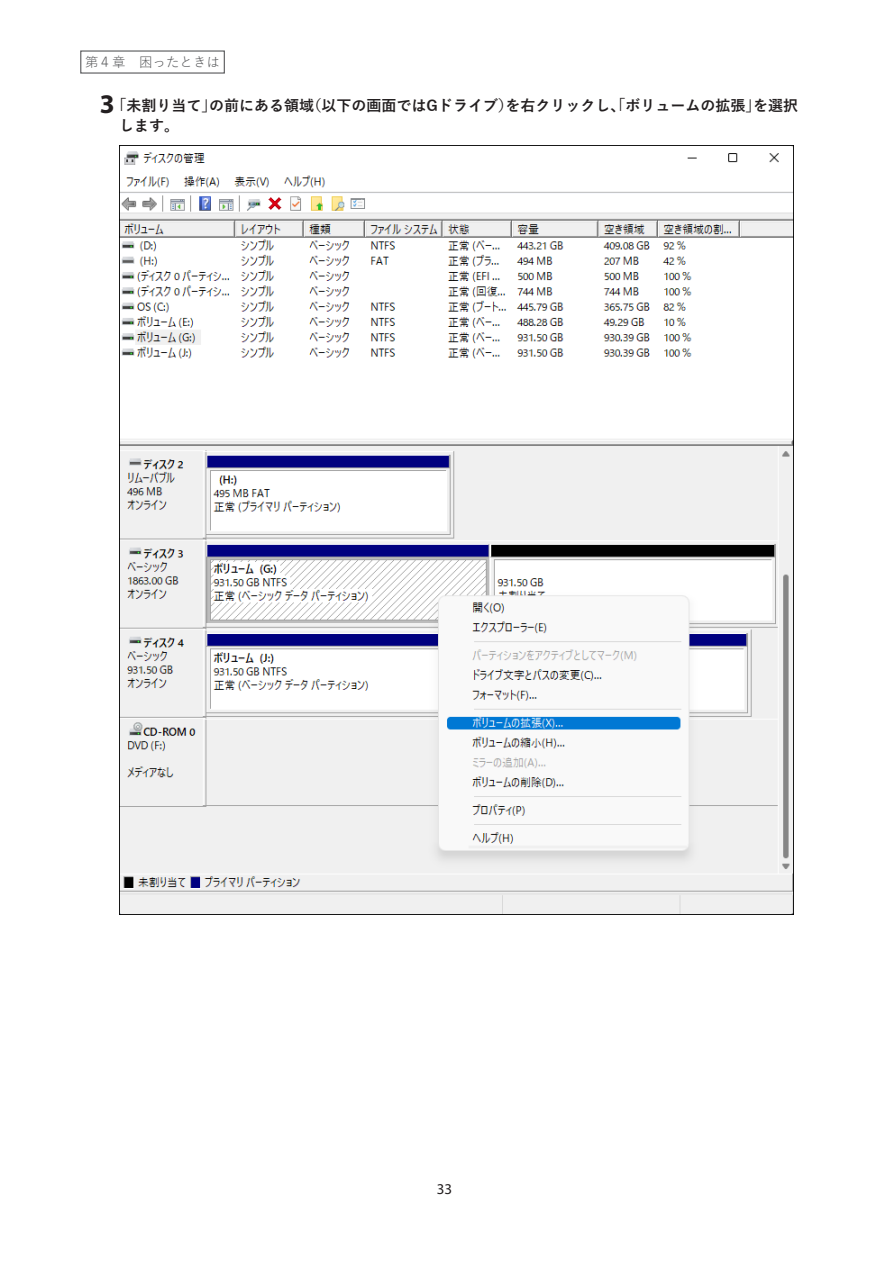
<style>
.page{position:relative;width:893px;height:1263px;background:#fff}
.page>*{position:absolute;margin:0;border:0;box-sizing:border-box;transform-origin:0 0}
.t1{font:700 15px/19.5px "Yu Gothic";color:#231f20}
.t2{font:15px "Myriad Pro";color:#231f20}
.t3{font:13.5px "Yu Gothic";color:#57585a}
.s1{font-family:"Myriad Pro";font-size:27px}
</style>
<div class="page">
<img style="left:119px;top:145px;width:674px;height:770px">
<p class="t3" style="left:85px;top:50px;width:136px">第４章　困ったときは</p>
<p class="t1" style="left:119px;top:96px;width:680px;text-indent:-19px"><span class="s1">3</span>「未割り当て」の前にある領域（以下の画面ではGドライブ）を右クリックし、「ボリュームの拡張」を選択します。</p>
<p class="t2" style="left:437px;top:1179px;width:17px">33</p>
</div>
